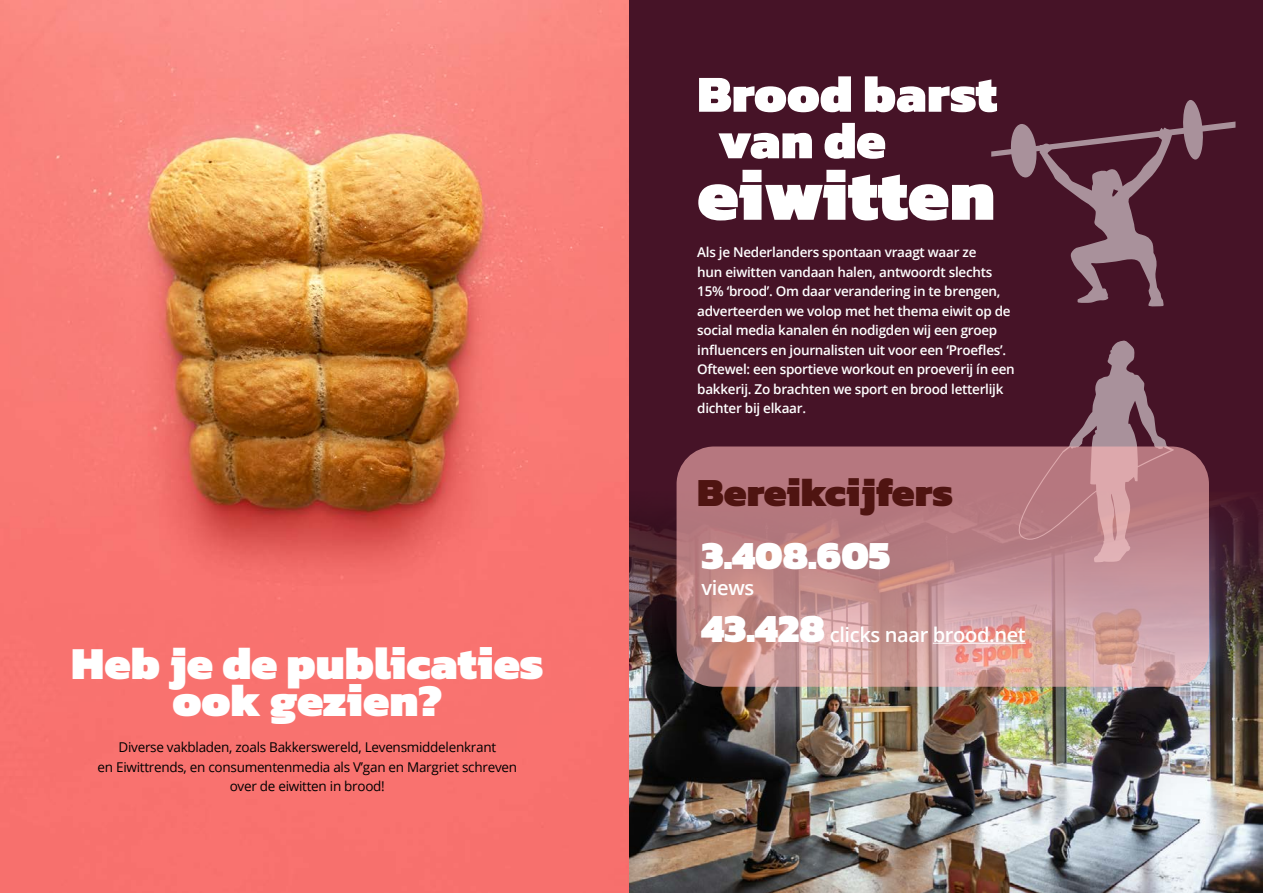
<style>
.page{position:relative;width:1263px;height:893px;background:#fff}
.page>*{position:absolute;margin:0;border:0;box-sizing:border-box;transform-origin:0 0}
.t1{font:900 73.5px "Kanit";color:#fff}
.t2{font:900 52.5px/46.5px "Kanit";color:#fff}
.t3{font:900 46.5px/37.5px "Kanit";color:#fff;text-align:center}
.t4{font:900 40.5px "Kanit";color:#4f1411}
.t5{font:900 40.5px "Kanit";color:#fff}
.t6{font:600 20.1px "Open Sans";letter-spacing:-.02em;color:#fff}
.t7{font:600 13.5px/19.5px "Open Sans";letter-spacing:-.02em;color:#fff}
.t8{font:13.5px/19.5px "Open Sans";letter-spacing:-.02em;color:#000;text-align:center}
.s1{font-family:"Kanit";font-weight:900;font-size:40.5px}
</style>
<div class="page">
<img style="left:0;top:0;width:629px;height:893px">
<div style="left:629px;top:0;width:634px;height:893px;background:#461327"></div>
<img style="left:629px;top:498px;width:634px;height:395px">
<svg style="left:991px;top:100px;width:244px;height:207px"></svg>
<svg style="left:1069px;top:340px;width:98px;height:106px"></svg>
<svg style="left:676px;top:446px;width:533px;height:241px"></svg>
<hr style="left:933px;top:643px;width:93px;height:1px;background:#fff">
<h3 class="t3" style="left:71px;top:642px;width:474px">Heb je de publicaties ook gezien?</h3>
<p class="t8" style="left:98px;top:737px;width:421px">Diverse vakbladen, zoals Bakkerswereld, Levensmiddelenkrant<br>en Eiwittrends, en consumentenmedia als V’gan en Margriet schreven over de eiwitten in brood!</p>
<h2 class="t2" style="left:718px;top:68px;width:281px;text-indent:-20px">Brood barst van de</h2>
<h1 class="t1" style="left:697px;top:133px;width:300px">eiwitten</h1>
<p class="t7" style="left:697px;top:242px;width:319px">Als je Nederlanders spontaan vraagt waar ze<br>hun eiwitten vandaan halen, antwoordt slechts 15% ‘brood’. Om daar verandering in te brengen, adverteerden we volop met het thema eiwit op de social media kanalen én nodigden wij een groep influencers en journalisten uit voor een ‘Proefles’.<br>Oftewel: een sportieve workout en proeverij ín een bakkerij. Zo brachten we sport en brood letterlijk dichter bij elkaar.</p>
<h3 class="t4" style="left:697px;top:459px;width:257px">Bereikcijfers</h3>
<h3 class="t5" style="left:701px;top:521px;width:191px">3.408.605</h3>
<h3 class="t6" style="left:701px;top:574px;width:54px">views</h3>
<h3 class="t6" style="left:701px;top:621px;width:326px"><span class="s1">43.428</span> clicks naar brood.net</h3>
</div>
